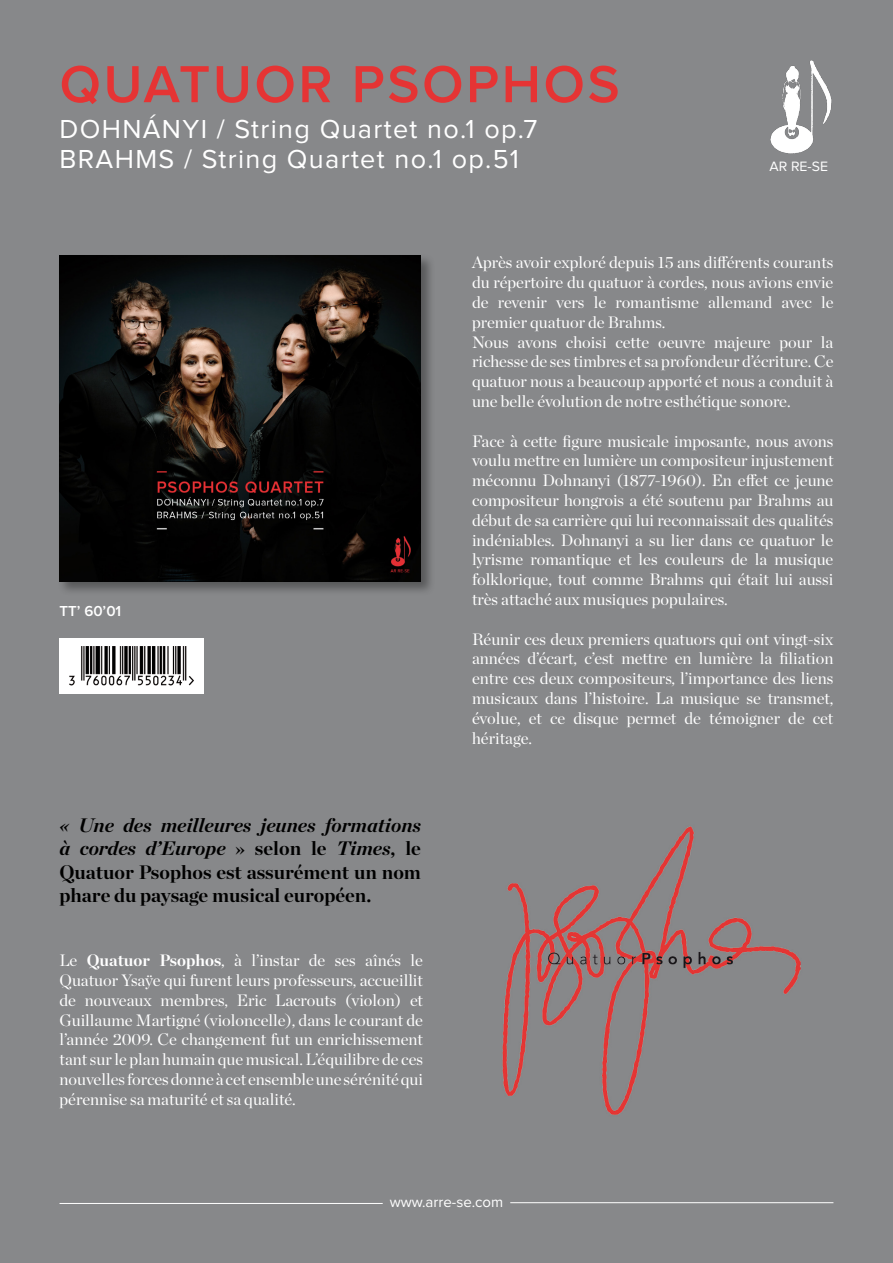
<style>
.page{position:relative;width:893px;height:1263px;background:#87888a}
.page>*{position:absolute;margin:0;border:0;box-sizing:border-box;transform-origin:0 0}
.t1{font:600 54px "Proxima Nova";letter-spacing:.05em;color:#e53434}
.t2{font:27px/30px "Proxima Nova";letter-spacing:.05em;color:#fff}
.t3{font:700 19.5px/23.4px "Chronicle Display";color:#000;text-align:justify}
.t4{font:16.5px/19.8px "Chronicle Display";color:#fff;text-align:justify}
.t5{font:15px "Proxima Nova";color:#fff}
.t6{font:600 15px "Proxima Nova";color:#fff}
.t7{font:14.1px "Proxima Nova";color:#fff}
.s1{font-style:italic}
.s2{font-weight:700}
</style>
<div class="page">
<img style="left:770px;top:60px;width:62px;height:94px">
<div style="left:57px;top:253px;width:378px;height:343px;background:#000;opacity:.35"></div>
<img style="left:60px;top:255px;width:361px;height:327px">
<div style="left:60px;top:638px;width:144px;height:55px;background:#fff"></div>
<img style="left:69px;top:646px;width:125px;height:40px">
<hr style="left:60px;top:1203px;width:323px;height:1px;background:#fff">
<hr style="left:510px;top:1202px;width:323px;height:1px;background:#fff">
<img style="left:502px;top:826px;width:299px;height:289px">
<h1 class="t1" style="left:60px;top:60px;width:562px">QUATUOR PSOPHOS</h1>
<h2 class="t2" style="left:60px;top:115px;width:479px">DOHNÁNYI / String Quartet no.1 op.7<br>BRAHMS / String Quartet no.1 op.51</h2>
<p class="t7" style="left:770px;top:160px;width:60px">AR RE-SE</p>
<p class="t6" style="left:60px;top:604px;width:63px">TT’ 60’01</p>
<p class="t3" style="left:60px;top:812px;width:363px"><span class="s1">« Une des meilleures jeunes formations à cordes d’Europe</span> » selon le <span class="s1">Times</span>, le Quatuor Psophos est assurément un nom phare du paysage musical européen.</p>
<p class="t4" style="left:60px;top:949px;width:365px">Le <span class="s2">Quatuor Psophos</span>, à l’instar de ses aînés le Quatuor Ysaÿe qui furent leurs professeurs, accueillit de nouveaux membres, Eric Lacrouts (violon) et Guillaume Martigné (violoncelle), dans le courant de l’année 2009. Ce changement fut un enrichissement tant sur le plan humain que musical. L’équilibre de ces nouvelles forces donne à cet ensemble une sérénité qui pérennise sa maturité et sa qualité.</p>
<p class="t4" style="left:472px;top:251px;width:363px;text-align:left">Après avoir exploré depuis 15 ans différents courants du répertoire du quatuor à cordes, nous avions envie de revenir vers le romantisme allemand avec le premier quatuor de Brahms.<br>Nous avons choisi cette oeuvre majeure pour la richesse de ses timbres et sa profondeur d’écriture. Ce quatuor nous a beaucoup apporté et nous a conduit à une belle évolution de notre esthétique sonore.</p>
<p class="t4" style="left:472px;top:430px;width:363px">Face à cette figure musicale imposante, nous avons voulu mettre en lumière un compositeur injustement méconnu Dohnanyi (1877-1960). En effet ce jeune compositeur hongrois a été soutenu par Brahms au début de sa carrière qui lui reconnaissait des qualités indéniables. Dohnanyi a su lier dans ce quatuor le lyrisme romantique et les couleurs de la musique folklorique, tout comme Brahms qui était lui aussi très attaché aux musiques populaires.</p>
<p class="t4" style="left:472px;top:628px;width:363px">Réunir ces deux premiers quatuors qui ont vingt-six années d’écart, c’est mettre en lumière la filiation entre ces deux compositeurs, l’importance des liens musicaux dans l’histoire. La musique se transmet, évolue, et ce disque permet de témoigner de cet héritage.</p>
<p class="t5" style="left:390px;top:1195px;width:115px">www.arre-se.com</p>
</div>
